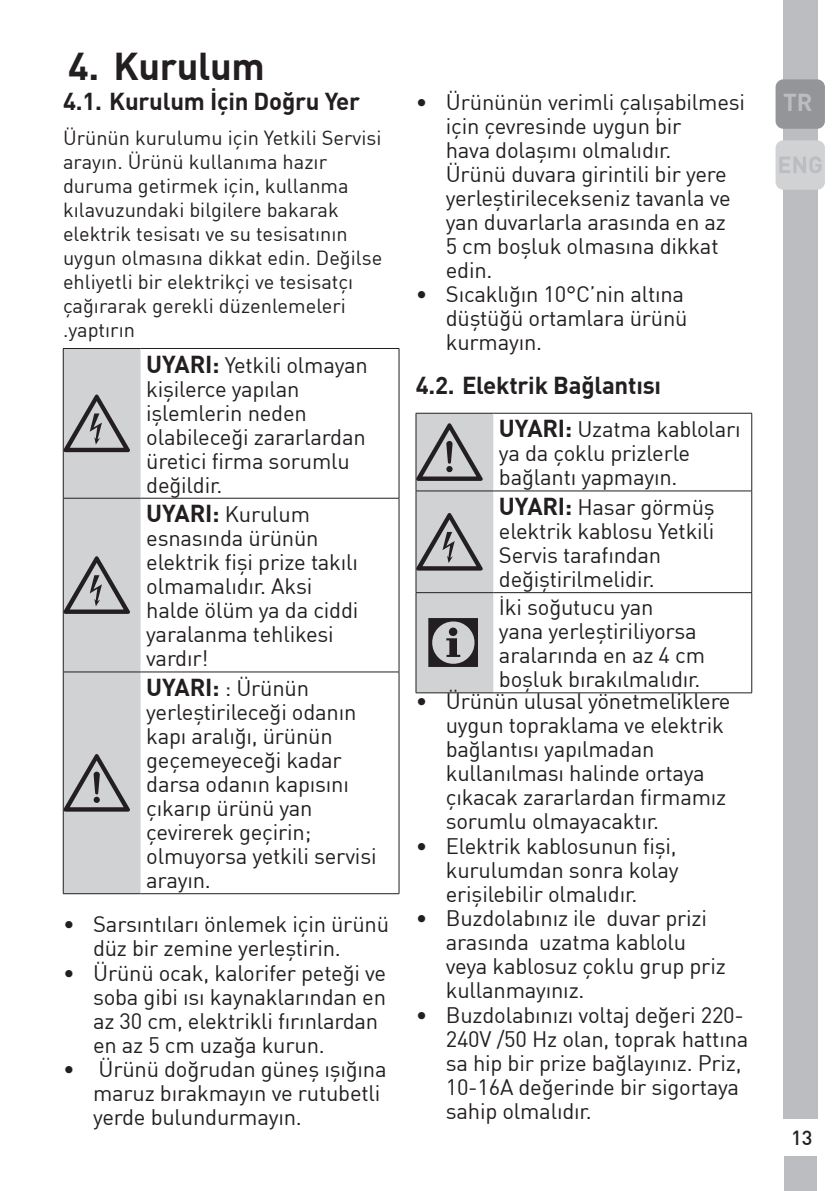
<style>
.page{position:relative;width:840px;height:1191px;background:#fff}
.page>*{position:absolute;margin:0;border:0;box-sizing:border-box;transform-origin:0 0}
.t1{font:72px "ZIWARNUN";color:#231f20}
.t2{font:700 38px "Grundig DIN";letter-spacing:-.01em;color:#231f20}
.t3{font:700 24px "Grundig DIN";letter-spacing:-.01em;color:#231f20}
.t4{font:700 24px "Grundig DIN";color:#bcbdc0}
.t5{font:22px/24px "Grundig DIN";letter-spacing:-.01em;color:#231f20}
.t6{font:20px/24px "Grundig DIN";color:#231f20}
.t7{font:20px "Grundig DIN Medium";color:#231f20}
.s1{font-weight:700;font-size:24px}
</style>
<div class="page">
<div style="left:782px;top:0;width:34px;height:1119px;background:#bcbdc0"></div>
<div style="left:783px;top:1157px;width:32px;height:34px;background:#bcbdc0"></div>
<div style="left:775px;top:79px;width:49px;height:50px;background:#939598;border-radius:8px"></div>
<div style="left:775px;top:140px;width:49px;height:50px;background:#d1d2d4;border-radius:8px"></div>
<svg style="left:779px;top:156px;width:42px;height:17px"></svg>
<div style="left:64px;top:349px;width:76px;height:544px;background:#d1d2d4"></div>
<hr style="left:63px;top:349px;width:1px;height:149px;background:#231f20">
<hr style="left:398px;top:349px;width:1px;height:149px;background:#231f20">
<hr style="left:63px;top:498px;width:1px;height:173px;background:#231f20">
<hr style="left:398px;top:498px;width:1px;height:173px;background:#231f20">
<hr style="left:63px;top:672px;width:1px;height:221px;background:#231f20">
<hr style="left:398px;top:672px;width:1px;height:221px;background:#231f20">
<hr style="left:63px;top:348px;width:77px;height:1px;background:#231f20">
<hr style="left:140px;top:348px;width:259px;height:1px;background:#231f20">
<hr style="left:63px;top:498px;width:77px;height:1px;background:#231f20">
<hr style="left:140px;top:498px;width:259px;height:1px;background:#231f20">
<hr style="left:63px;top:671px;width:77px;height:1px;background:#231f20">
<hr style="left:140px;top:671px;width:259px;height:1px;background:#231f20">
<hr style="left:63px;top:893px;width:77px;height:1px;background:#231f20">
<hr style="left:140px;top:893px;width:259px;height:1px;background:#231f20">
<div style="left:416px;top:414px;width:77px;height:278px;background:#d1d2d4"></div>
<hr style="left:415px;top:413px;width:78px;height:1px;background:#231f20">
<hr style="left:415px;top:413px;width:1px;height:78px;background:#231f20">
<hr style="left:493px;top:413px;width:258px;height:1px;background:#231f20">
<hr style="left:751px;top:413px;width:1px;height:78px;background:#231f20">
<hr style="left:415px;top:490px;width:78px;height:1px;background:#231f20">
<hr style="left:415px;top:491px;width:1px;height:101px;background:#231f20">
<hr style="left:493px;top:490px;width:258px;height:1px;background:#231f20">
<hr style="left:751px;top:491px;width:1px;height:101px;background:#231f20">
<hr style="left:415px;top:593px;width:1px;height:99px;background:#231f20">
<hr style="left:751px;top:593px;width:1px;height:99px;background:#231f20">
<hr style="left:415px;top:692px;width:78px;height:1px;background:#231f20">
<hr style="left:415px;top:592px;width:78px;height:1px;background:#231f20">
<hr style="left:493px;top:592px;width:258px;height:1px;background:#231f20">
<hr style="left:493px;top:692px;width:258px;height:1px;background:#231f20">
<h2 class="t2" style="left:68px;top:51px;width:198px">4. Kurulum</h2>
<p class="t3" style="left:63px;top:92px;width:298px">4.1. Kurulum İçin Doğru Yer</p>
<p class="t4" style="left:782px;top:92px;width:31px">TR</p>
<p class="t6" style="left:63px;top:128px;width:321px">Ürünün kurulumu için Yetkili Servisi arayın. Ürünü kullanıma hazır duruma getirmek için, kullanma kılavuzundaki bilgilere bakarak elektrik tesisatı ve su tesisatının uygun olmasına dikkat edin. Değilse ehliyetli bir elektrikçi ve tesisatçı çağırarak gerekli düzenlemeleri .yaptırın</p>
<p class="t5" style="left:445px;top:92px;width:301px;text-indent:-30px">• Ürününün verimli çalışabilmesi için çevresinde uygun bir<br>hava dolaşımı olmalıdır.<br>Ürünü duvara girintili bir yere yerleştirilecekseniz tavanla ve yan duvarlarla arasında en az<br>5 cm boşluk olmasına dikkat edin.</p>
<p class="t5" style="left:445px;top:284px;width:243px;text-indent:-30px">• Sıcaklığın 10°C’nin altına düştüğü ortamlara ürünü kurmayın.</p>
<p class="t3" style="left:415px;top:375px;width:247px">4.2. Elektrik Bağlantısı</p>
<h1 class="t1" style="left:416px;top:414px;width:71px">A</h1>
<p class="t5" style="left:498px;top:419px;width:243px"><span class="s1">UYARI:</span> Uzatma kabloları ya da çoklu prizlerle bağlantı yapmayın.</p>
<h1 class="t1" style="left:416px;top:503px;width:71px">B</h1>
<p class="t5" style="left:146px;top:355px;width:223px"><span class="s1">UYARI:</span> Yetkili olmayan kişilerce yapılan işlemlerin neden olabileceği zararlardan üretici firma sorumlu değildir.</p>
<h1 class="t1" style="left:63px;top:385px;width:71px">B</h1>
<p class="t5" style="left:498px;top:497px;width:217px"><span class="s1">UYARI:</span> Hasar görmüş elektrik kablosu Yetkili<br>Servis tarafından değiştirilmelidir.</p>
<p class="t5" style="left:146px;top:504px;width:213px"><span class="s1">UYARI:</span> Kurulum esnasında ürünün elektrik fişi prize takılı olmamalıdır. Aksi halde ölüm ya da ciddi yaralanma tehlikesi vardır!</p>
<h1 class="t1" style="left:63px;top:547px;width:71px">B</h1>
<p class="t5" style="left:498px;top:597px;width:207px">İki soğutucu yan<br>yana yerleştiriliyorsa aralarında en az 4 cm boşluk bırakılmalıdır.</p>
<p class="t5" style="left:445px;top:691px;width:286px;text-indent:-30px">• Ürünün ulusal yönetmeliklere uygun topraklama ve elektrik bağlantısı yapılmadan kullanılması halinde ortaya çıkacak zararlardan firmamız sorumlu olmayacaktır.</p>
<p class="t5" style="left:445px;top:836px;width:234px;text-align:justify;text-indent:-30px">• Elektrik kablosunun fişi, kurulumdan sonra kolay erişilebilir olmalıdır.</p>
<p class="t5" style="left:445px;top:908px;width:281px;text-indent:-30px">• Buzdolabınız ile duvar prizi arasında uzatma kablolu veya kablosuz çoklu grup priz kullanmayınız.</p>
<p class="t5" style="left:445px;top:1005px;width:304px;text-indent:-30px">• Buzdolabınızı voltaj değeri 220-<br>240V /50 Hz olan, toprak hattına sa hip bir prize bağlayınız. Priz,<br>10-16A değerinde bir sigortaya sahip olmalıdır.</p>
<h1 class="t1" style="left:424px;top:604px;width:63px">C</h1>
<p class="t5" style="left:146px;top:678px;width:232px"><span class="s1">UYARI:</span> : Ürünün yerleştirileceği odanın kapı aralığı, ürünün geçemeyeceği kadar darsa odanın kapısını çıkarıp ürünü yan çevirerek geçirin; olmuyorsa yetkili servisi arayın.</p>
<p class="t5" style="left:93px;top:914px;width:297px;text-indent:-30px">• Sarsıntıları önlemek için ürünü düz bir zemine yerleştirin.</p>
<p class="t5" style="left:93px;top:962px;width:294px;text-indent:-30px">• Ürünü ocak, kalorifer peteği ve soba gibi ısı kaynaklarından en az 30 cm, elektrikli fırınlardan en az 5 cm uzağa kurun.</p>
<p class="t5" style="left:93px;top:1059px;width:295px;text-indent:-30px">• Ürünü doğrudan güneş ışığına maruz bırakmayın ve rutubetli yerde bulundurmayın.</p>
<h1 class="t1" style="left:63px;top:744px;width:71px">A</h1>
<p class="t7" style="left:790px;top:1129px;width:23px">13</p>
</div>
